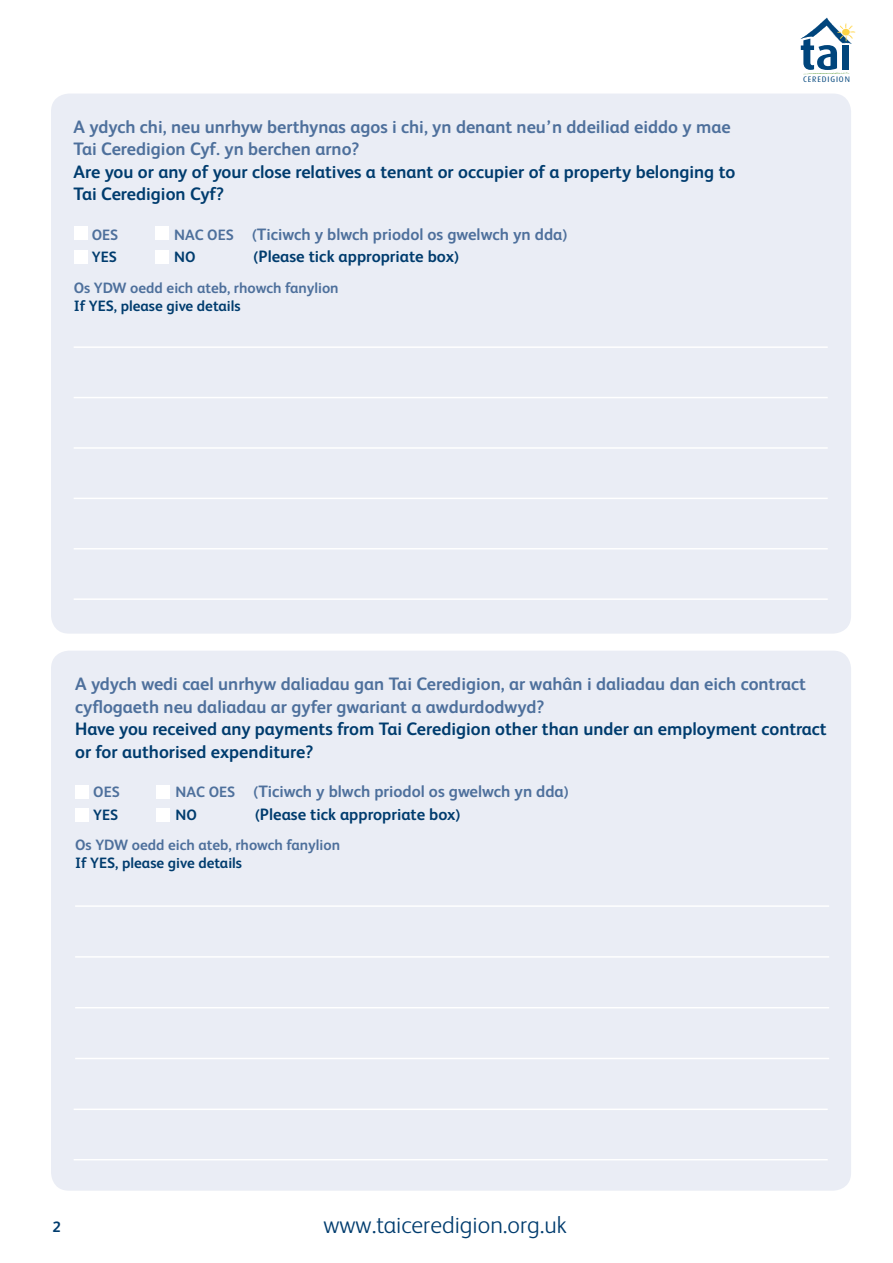
<style>
.page{position:relative;width:893px;height:1263px;background:#fff}
.page>*{position:absolute;margin:0;border:0;box-sizing:border-box;transform-origin:0 0}
.t1{font:300 24px "FS Albert";color:#003c6e}
.t2{font:700 18px/22.5px "FS Albert";color:#4e709c}
.t3{font:700 18px/22.5px "FS Albert";color:#003c6e}
.t4{font:700 16.5px "FS Albert";color:#4e709c}
.t5{font:700 16.5px "FS Albert";color:#003c6e}
.t6{font:700 15px "FS Albert";color:#4e709c}
.t7{font:700 15px "FS Albert";color:#003c6e}
.t8{font:8.1px "Dax";letter-spacing:.11em;color:#00457c}
.s1{font-size:15px}
</style>
<div class="page">
<svg style="left:801px;top:18px;width:54px;height:57px"></svg>
<div style="left:51px;top:94px;width:800px;height:540px;background:#eaedf5;border-radius:18px"></div>
<hr style="left:74px;top:447px;width:754px;height:2px;background:#fff">
<hr style="left:74px;top:346px;width:754px;height:2px;background:#fff">
<hr style="left:74px;top:397px;width:754px;height:1px;background:#fff">
<hr style="left:74px;top:498px;width:754px;height:1px;background:#fff">
<div style="left:51px;top:651px;width:800px;height:540px;background:#eaedf5;border-radius:18px"></div>
<hr style="left:75px;top:1007px;width:754px;height:1px;background:#fff">
<hr style="left:75px;top:905px;width:754px;height:2px;background:#fff">
<hr style="left:75px;top:956px;width:754px;height:2px;background:#fff">
<hr style="left:75px;top:1058px;width:754px;height:1px;background:#fff">
<hr style="left:74px;top:548px;width:754px;height:1px;background:#fff">
<hr style="left:74px;top:598px;width:754px;height:2px;background:#fff">
<hr style="left:74px;top:1108px;width:754px;height:2px;background:#fff">
<hr style="left:74px;top:1159px;width:754px;height:1px;background:#fff">
<div style="left:74px;top:226px;width:13px;height:14px;background:#fff"></div>
<div style="left:155px;top:226px;width:13px;height:14px;background:#fff"></div>
<div style="left:74px;top:250px;width:13px;height:14px;background:#fff"></div>
<div style="left:155px;top:250px;width:13px;height:14px;background:#fff"></div>
<div style="left:75px;top:784px;width:14px;height:14px;background:#fff"></div>
<div style="left:156px;top:784px;width:14px;height:14px;background:#fff"></div>
<div style="left:75px;top:808px;width:14px;height:14px;background:#fff"></div>
<div style="left:156px;top:808px;width:14px;height:14px;background:#fff"></div>
<p class="t2" style="left:74px;top:115px;width:659px">A ydych chi, neu unrhyw berthynas agos i chi, yn denant neu’n ddeiliad eiddo y mae<br>Tai Ceredigion Cyf. yn berchen arno?</p>
<p class="t3" style="left:74px;top:160px;width:663px">Are you or any of your close relatives a tenant or occupier of a property belonging to<br>Tai Ceredigion Cyf?</p>
<p class="t6" style="left:92px;top:225px;width:28px">OES</p>
<p class="t4" style="left:174px;top:223px;width:395px"><span class="s1">NAC OES (</span>Ticiwch y blwch priodol os gwelwch yn dda<span class="s1">)</span></p>
<p class="t7" style="left:92px;top:247px;width:27px">YES</p>
<p class="t7" style="left:174px;top:247px;width:23px">NO</p>
<p class="t5" style="left:254px;top:246px;width:207px"><span class="s1">(</span>Please tick appropriate box<span class="s1">)</span></p>
<p class="t6" style="left:74px;top:278px;width:267px">Os YDW oedd eich ateb, rhowch fanylion</p>
<p class="t7" style="left:74px;top:296px;width:168px">If YES, please give details</p>
<p class="t8" style="left:803px;top:75px;width:48px">CEREDIGION</p>
<p class="t2" style="left:75px;top:672px;width:732px">A ydych wedi cael unrhyw daliadau gan Tai Ceredigion, ar wahân i daliadau dan eich contract cyflogaeth neu daliadau ar gyfer gwariant a awdurdodwyd?</p>
<p class="t3" style="left:75px;top:717px;width:753px">Have you received any payments from Tai Ceredigion other than under an employment contract or for authorised expenditure?</p>
<p class="t6" style="left:93px;top:782px;width:28px">OES</p>
<p class="t4" style="left:176px;top:780px;width:395px"><span class="s1">NAC OES (</span>Ticiwch y blwch priodol os gwelwch yn dda<span class="s1">)</span></p>
<p class="t7" style="left:93px;top:804px;width:27px">YES</p>
<p class="t7" style="left:176px;top:804px;width:23px">NO</p>
<p class="t5" style="left:255px;top:803px;width:207px"><span class="s1">(</span>Please tick appropriate box<span class="s1">)</span></p>
<p class="t6" style="left:75px;top:835px;width:267px">Os YDW oedd eich ateb, rhowch fanylion</p>
<p class="t7" style="left:75px;top:853px;width:168px">If YES, please give details</p>
<p class="t7" style="left:52px;top:1217px;width:10px">2</p>
<h1 class="t1" style="left:323px;top:1208px;width:245px">www.taiceredigion.org.uk</h1>
</div>
